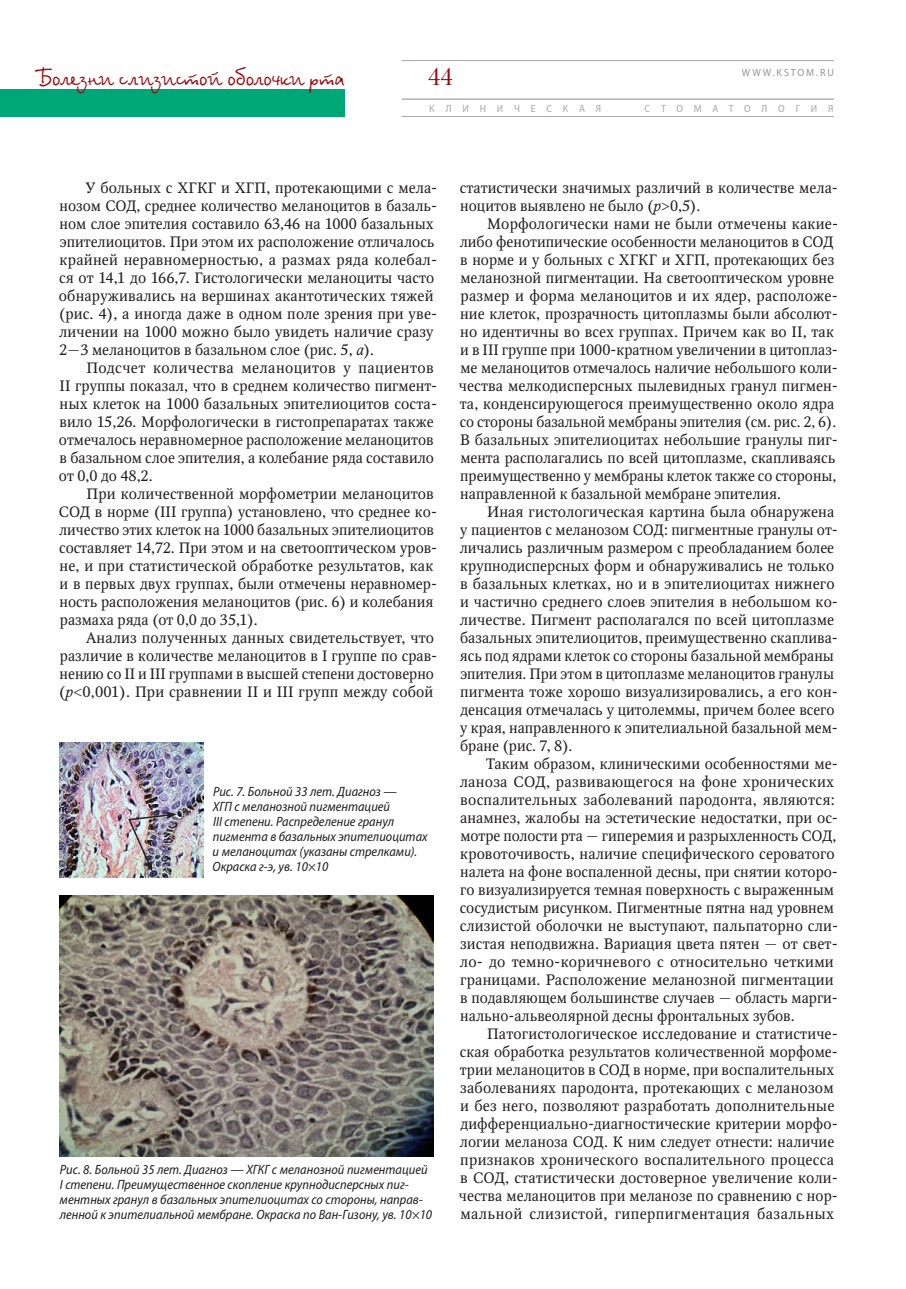
<style>
.page{position:relative;width:906px;height:1289px;background:#fff}
.page>*{position:absolute;margin:0;border:0;box-sizing:border-box;transform-origin:0 0}
.t1{font:27px "Minion Pro Disp";color:#9d070d}
.t2{font:22.5px "Betina Script";color:#9d070d}
.t3{font:15px/18px "Octava";letter-spacing:.005em;color:#231f20}
.t4{font:italic semi-condensed 13.5px/15px "Myriad Pro";color:#231f20}
.t5{font:semi-condensed 10.5px "Myriad Pro";letter-spacing:1.01em;color:#a8a9ad}
.t6{font:10.5px "Myriad Pro";letter-spacing:.195em;color:#939598;scale:.95 1}
.s1{font-style:italic}
</style>
<div class="page">
<hr style="left:402px;top:60px;width:432px;height:1px;background:#a8a9ad">
<div style="left:0;top:89px;width:345px;height:27px;background:#00a776"></div>
<hr style="left:402px;top:98px;width:432px;height:2px;background:#a8a9ad">
<hr style="left:402px;top:116px;width:432px;height:1px;background:#a8a9ad">
<img style="left:60px;top:742px;width:144px;height:135px">
<img style="left:127px;top:811px;width:50px;height:60px">
<img style="left:60px;top:895px;width:373px;height:261px">
<h2 class="t2" style="left:38px;top:64px;width:308px">Болезни слизистой оболочки рта</h2>
<h1 class="t1" style="left:428px;top:60px;width:26px">44</h1>
<p class="t5" style="left:429px;top:102px;width:173px">КЛИНИЧЕСКАЯ</p>
<p class="t5" style="left:644px;top:102px;width:191px">СТОМАТОЛОГИЯ</p>
<p class="t6" style="left:742px;top:66px;width:98px">WWW.KSTOM.RU</p>
<p class="t3" style="left:59px;top:178px;width:380px;text-indent:27px">У больных с ХГКГ и ХГП, протекающими с мела&shy;нозом СОД, среднее количество меланоцитов в базаль&shy;ном слое эпителия составило 63,46 на 1000 базальных эпителиоцитов. При этом их расположение отличалось крайней неравномерностью, а размах ряда колебал&shy;ся от 14,1 до 166,7. Гистологически меланоциты часто обнаруживались на вершинах акантотических тяжей (рис. 4), а иногда даже в одном поле зрения при уве&shy;личении на 1000 можно было увидеть наличие сразу 2—3 меланоцитов в базальном слое (рис. 5, <span class="s1">а</span>).</p>
<p class="t3" style="left:59px;top:358px;width:380px;text-indent:27px">Подсчет количества меланоцитов у пациентов II группы показал, что в среднем количество пигмент&shy;ных клеток на 1000 базальных эпителиоцитов соста&shy;вило 15,26. Морфологически в гистопрепаратах также отмечалось неравномерное расположение меланоцитов в базальном слое эпителия, а колебание ряда составило от 0,0 до 48,2.</p>
<p class="t3" style="left:59px;top:484px;width:380px;text-indent:27px">При количественной морфометрии меланоцитов СОД в норме (III группа) установлено, что среднее ко&shy;личество этих клеток на 1000 базальных эпителиоцитов составляет 14,72. При этом и на светооптическом уров&shy;не, и при статистической обработке результатов, как и в первых двух группах, были отмечены неравномер&shy;ность расположения меланоцитов (рис. 6) и колебания размаха ряда (от 0,0 до 35,1).</p>
<p class="t3" style="left:59px;top:628px;width:380px;text-indent:27px">Анализ полученных данных свидетельствует, что различие в количестве меланоцитов в I группе по срав&shy;нению со II и III группами в высшей степени достоверно (<span class="s1">p</span>&lt;0,001). При сравнении II и III групп между собой</p>
<p class="t4" style="left:213px;top:784px;width:216px">Рис. 7. Больной 33 лет. Диагноз —<br>ХГП с меланозной пигментацией<br>III степени. Распределение гранул пигмента в базальных эпителиоцитах и меланоцитах (указаны стрелками).<br>Окраска г-э, ув. 10×10</p>
<p class="t4" style="left:60px;top:1162px;width:374px">Рис. 8. Больной 35 лет. Диагноз — ХГКГ с меланозной пигментацией I степени. Преимущественное скопление крупнодисперсных пиг&shy;ментных гранул в базальных эпителиоцитах со стороны, направ&shy;ленной к эпителиальной мембране. Окраска по Ван-Гизону, ув. 10×10</p>
<p class="t3" style="left:460px;top:178px;width:380px">статистически значимых различий в количестве мела&shy;ноцитов выявлено не было (<span class="s1">p</span>&gt;0,5).</p>
<p class="t3" style="left:459px;top:214px;width:381px;text-indent:28px">Морфологически нами не были отмечены какие&shy;либо фенотипические особенности меланоцитов в СОД в норме и у больных с ХГКГ и ХГП, протекающих без меланозной пигментации. На светооптическом уровне размер и форма меланоцитов и их ядер, расположе&shy;ние клеток, прозрачность цитоплазмы были абсолют&shy;но идентичны во всех группах. Причем как во II, так и в III группе при 1000-кратном увеличении в цитоплаз&shy;ме меланоцитов отмечалось наличие небольшого коли&shy;чества мелкодисперсных пылевидных гранул пигмен&shy;та, конденсирующегося преимущественно около ядра со стороны базальной мембраны эпителия (см. рис. 2, 6).<br>В базальных эпителиоцитах небольшие гранулы пиг&shy;мента располагались по всей цитоплазме, скапливаясь преимущественно у мембраны клеток также со стороны, направленной к базальной мембране эпителия.</p>
<p class="t3" style="left:460px;top:502px;width:380px;text-indent:27px">Иная гистологическая картина была обнаружена у пациентов с меланозом СОД: пигментные гранулы от&shy;личались различным размером с преобладанием более крупнодисперсных форм и обнаруживались не только в базальных клетках, но и в эпителиоцитах нижнего и частично среднего слоев эпителия в небольшом ко&shy;личестве. Пигмент располагался по всей цитоплазме базальных эпителиоцитов, преимущественно скаплива&shy;ясь под ядрами клеток со стороны базальной мембраны эпителия. При этом в цитоплазме меланоцитов гранулы пигмента тоже хорошо визуализировались, а его кон&shy;денсация отмечалась у цитолеммы, причем более всего у края, направленного к эпителиальной базальной мем&shy;бране (рис. 7, 8).</p>
<p class="t3" style="left:460px;top:754px;width:380px;text-indent:26px">Таким образом, клиническими особенностями ме&shy;ланоза СОД, развивающегося на фоне хронических воспалительных заболеваний пародонта, являются: анамнез, жалобы на эстетические недостатки, при ос&shy;мотре полости рта — гиперемия и разрыхленность СОД, кровоточивость, наличие специфического сероватого налета на фоне воспаленной десны, при снятии которо&shy;го визуализируется темная поверхность с выраженным сосудистым рисунком. Пигментные пятна над уровнем слизистой оболочки не выступают, пальпаторно сли&shy;зистая неподвижна. Вариация цвета пятен — от свет&shy;ло- до темно-коричневого с относительно четкими границами. Расположение меланозной пигментации в подавляющем большинстве случаев — область марги&shy;нально-альвеолярной десны фронтальных зубов.</p>
<p class="t3" style="left:459px;top:1024px;width:380px;text-indent:28px">Патогистологическое исследование и статистиче&shy;ская обработка результатов количественной морфоме&shy;трии меланоцитов в СОД в норме, при воспалительных заболеваниях пародонта, протекающих с меланозом и без него, позволяют разработать дополнительные дифференциально-диагностические критерии морфо&shy;логии меланоза СОД. К ним следует отнести: наличие признаков хронического воспалительного процесса в СОД, статистически достоверное увеличение коли&shy;чества меланоцитов при меланозе по сравнению с нор&shy;мальной слизистой, гиперпигментация базальных</p>
</div>
